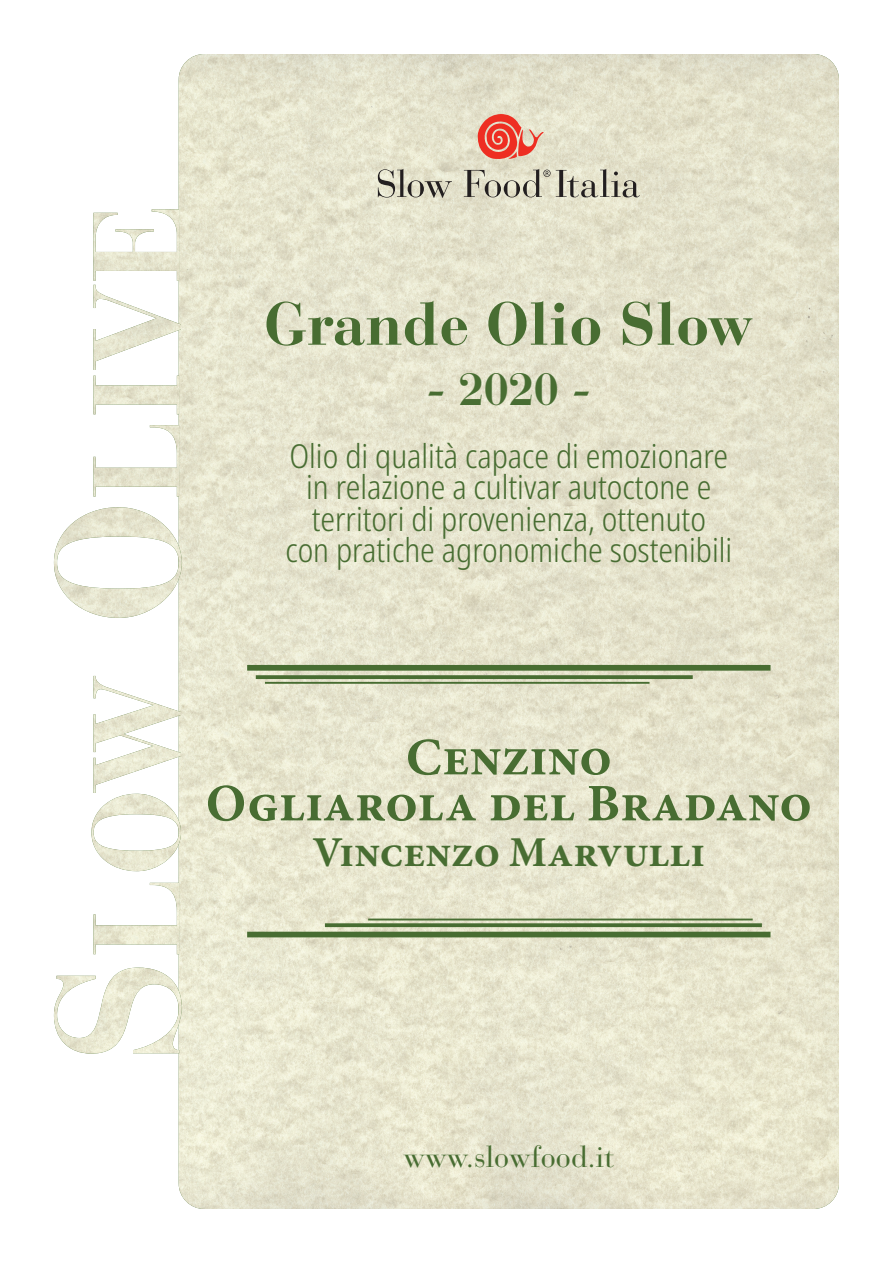
<style>
.page{position:relative;width:893px;height:1263px;background:#fff}
.page>*{position:absolute;margin:0;border:0;box-sizing:border-box;transform-origin:0 0}
.t1{font:700 60px "Bauer Bodoni Std";color:#486d32}
.t2{font:700 52.8px "Minion Pro";color:#486d32}
.t3{font:700 45px "Bauer Bodoni Std";color:#486d32}
.t4{font:700 42.6px "Minion Pro";color:#486d32}
.t5{font:300 condensed 33px "Noto Sans";color:#486d32}
.t6{font:30px "Bauer Bodoni Std";color:#486d32}
</style>
<div class="page">
<img style="left:179px;top:54px;width:660px;height:1155px">
<img style="left:54px;top:209px;width:128px;height:844px">
<div style="left:247px;top:665px;width:523px;height:6px;background:#486d32"></div>
<svg style="left:256px;top:675px;width:437px;height:4px;background:#51733a"></svg>
<hr style="left:265px;top:682px;width:384px;height:2px;background:#486d32">
<div style="left:247px;top:932px;width:523px;height:5px;background:#486d32"></div>
<svg style="left:325px;top:923px;width:437px;height:4px;background:#54763d"></svg>
<hr style="left:368px;top:918px;width:385px;height:2px;background:#486d32">
<svg style="left:478px;top:114px;width:66px;height:46px;background:#e88877"></svg>
<svg style="left:378px;top:169px;width:74px;height:29px;background:#bbb9a7"></svg>
<svg style="left:464px;top:169px;width:176px;height:28px;background:#bbb8a7"></svg>
<p class="t1" style="left:264px;top:288px;width:491px">Grande Olio Slow</p>
<p class="t3" style="left:426px;top:362px;width:167px">- 2020 -</p>
<p class="t5" style="left:289px;top:433px;width:440px">Olio di qualità capace di emozionare</p>
<p class="t5" style="left:306px;top:464px;width:407px">in relazione a cultivar autoctone e</p>
<p class="t5" style="left:312px;top:496px;width:396px">territori di provenienza, ottenuto</p>
<p class="t5" style="left:285px;top:527px;width:448px">con pratiche agronomiche sostenibili</p>
<p class="t2" style="left:406px;top:726px;width:208px">Cenzino</p>
<p class="t2" style="left:206px;top:772px;width:608px">Ogliarola del Bradano</p>
<p class="t4" style="left:312px;top:827px;width:394px">Vincenzo Marvulli</p>
<p class="t6" style="left:403px;top:1139px;width:212px">www.slowfood.it</p>
</div>
